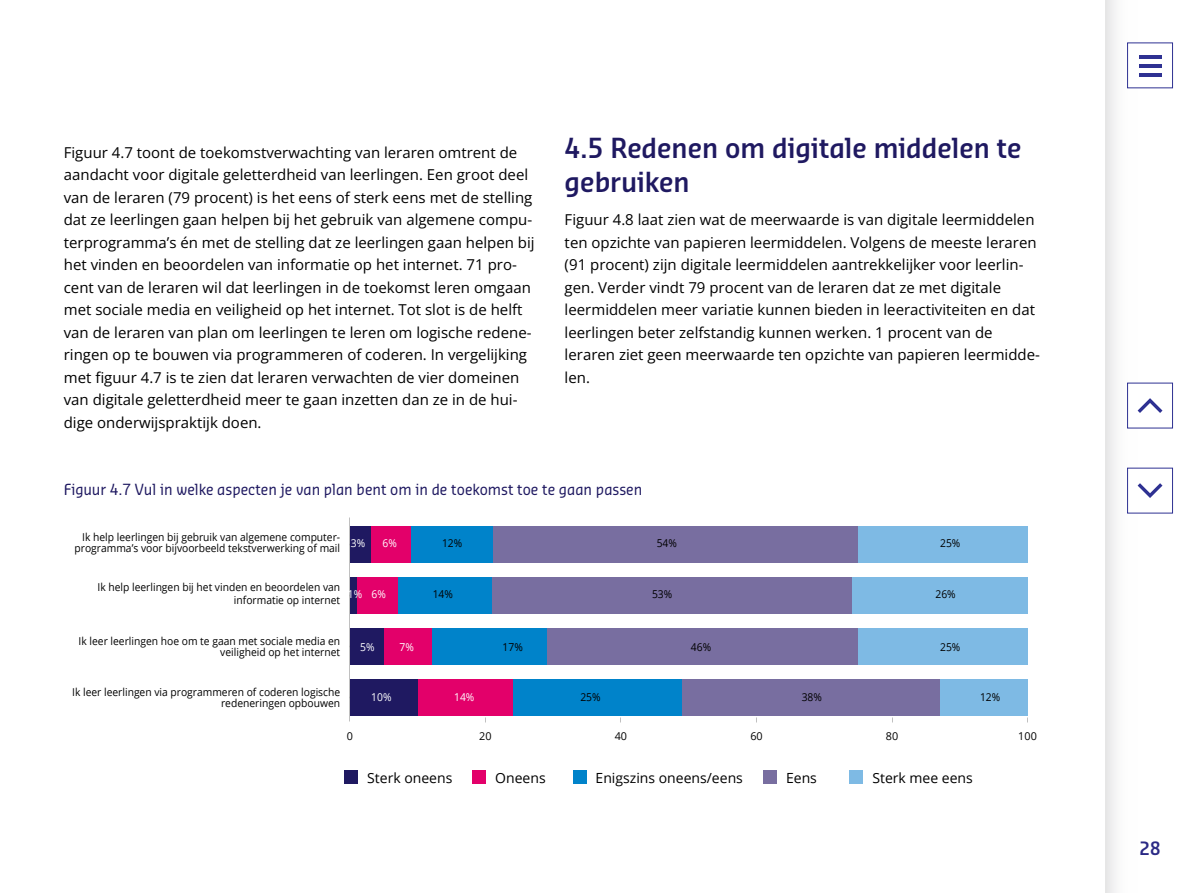
<style>
.page{position:relative;width:1191px;height:893px;background:#fff}
.page>*{position:absolute;margin:0;border:0;box-sizing:border-box;transform-origin:0 0}
.H3_Paragraafkop{font:600 27px/34.5px "Sansa Sm Con Pro";color:#1f1961}
.t1{font:600 18px "Sansa Sm Con Pro";color:#2a2985}
.P_Broodtekst{font:15px/22.5px "Open Sans";color:#000}
.P_Fotobijschrift{font:15px "Sansa Sm Con Pro";color:#1f1961}
.t2{font:13.95px "Open Sans";color:#000}
.t3{font:10.95px/10.9px "Open Sans";color:#000;text-align:right;scale:.95 1}
.t4{font:10.95px "Open Sans";color:#fff;scale:.95 1}
.t5{font:10.95px "Open Sans";color:#000}
</style>
<div class="page">
<div style="left:858px;top:526px;width:169px;height:37px;background:#7ebae4"></div>
<div style="left:851px;top:577px;width:176px;height:37px;background:#7ebae4"></div>
<div style="left:858px;top:628px;width:169px;height:37px;background:#7ebae4"></div>
<div style="left:939px;top:679px;width:88px;height:37px;background:#7ebae4"></div>
<div style="left:492px;top:526px;width:366px;height:37px;background:#786ea0"></div>
<div style="left:492px;top:577px;width:359px;height:37px;background:#786ea0"></div>
<div style="left:546px;top:628px;width:312px;height:37px;background:#786ea0"></div>
<div style="left:682px;top:679px;width:257px;height:37px;background:#786ea0"></div>
<div style="left:411px;top:526px;width:81px;height:37px;background:#0083ca"></div>
<div style="left:397px;top:577px;width:95px;height:37px;background:#0083ca"></div>
<div style="left:431px;top:628px;width:115px;height:37px;background:#0083ca"></div>
<div style="left:512px;top:679px;width:170px;height:37px;background:#0083ca"></div>
<div style="left:370px;top:526px;width:41px;height:37px;background:#e3006a"></div>
<div style="left:357px;top:577px;width:40px;height:37px;background:#e3006a"></div>
<div style="left:384px;top:628px;width:47px;height:37px;background:#e3006a"></div>
<div style="left:418px;top:679px;width:94px;height:37px;background:#e3006a"></div>
<div style="left:350px;top:526px;width:20px;height:37px;background:#1f1961"></div>
<div style="left:350px;top:577px;width:7px;height:37px;background:#1f1961"></div>
<div style="left:350px;top:628px;width:34px;height:37px;background:#1f1961"></div>
<div style="left:350px;top:679px;width:68px;height:37px;background:#1f1961"></div>
<div style="left:344px;top:770px;width:14px;height:13px;background:#1f1961"></div>
<div style="left:472px;top:770px;width:14px;height:13px;background:#e3006a"></div>
<div style="left:573px;top:770px;width:13px;height:13px;background:#0083ca"></div>
<div style="left:763px;top:770px;width:14px;height:13px;background:#786ea0"></div>
<div style="left:849px;top:770px;width:14px;height:13px;background:#7ebae4"></div>
<div style="left:1106px;top:0;width:42px;height:893px;background:linear-gradient(to right,#f0f0f0,#fff)"></div>
<div style="left:1127px;top:43px;width:45px;height:45px;background:#fff"></div>
<hr style="left:1138px;top:55px;width:23px;height:4px;background:#2e3192">
<hr style="left:1138px;top:73px;width:23px;height:4px;background:#2e3192">
<hr style="left:1138px;top:64px;width:23px;height:4px;background:#2e3192">
<div style="left:1127px;top:468px;width:45px;height:45px;background:#fff"></div>
<svg style="left:1137px;top:483px;width:25px;height:15px"></svg>
<div style="left:1127px;top:383px;width:45px;height:45px;background:#fff"></div>
<svg style="left:1137px;top:398px;width:25px;height:15px"></svg>
<p class="P_Broodtekst" style="left:64px;top:140px;width:472px">Figuur 4.7 toont de toekomstverwachting van leraren omtrent de aandacht voor digitale geletterdheid van leerlingen. Een groot deel van de leraren (79 procent) is het eens of sterk eens met de stelling dat ze leerlingen gaan helpen bij het gebruik van algemene compu&shy;terprogramma’s én met de stelling dat ze leerlingen gaan helpen bij het vinden en beoordelen van informatie op het internet. 71 pro&shy;cent van de leraren wil dat leerlingen in de toekomst leren omgaan met sociale media en veiligheid op het internet. Tot slot is de helft van de leraren van plan om leerlingen te leren om logische redene&shy;ringen op te bouwen via programmeren of coderen. In vergelijking met figuur 4.7 is te zien dat leraren verwachten de vier domeinen van digitale geletterdheid meer te gaan inzetten dan ze in de hui&shy;dige onderwijspraktijk doen.</p>
<h3 class="H3_Paragraafkop" style="left:564px;top:130px;width:458px">4.5 Redenen om digitale middelen te gebruiken</h3>
<p class="P_Broodtekst" style="left:564px;top:208px;width:477px">Figuur 4.8 laat zien wat de meerwaarde is van digitale leermiddelen ten opzichte van papieren leermiddelen. Volgens de meeste leraren (91 procent) zijn digitale leermiddelen aantrekkelijker voor leerlin&shy;gen. Verder vindt 79 procent van de leraren dat ze met digitale leermiddelen meer variatie kunnen bieden in leeractiviteiten en dat leerlingen beter zelfstandig kunnen werken. 1 procent van de leraren ziet geen meerwaarde ten opzichte van papieren leermidde&shy;len.</p>
<p class="P_Fotobijschrift" style="left:64px;top:479px;width:580px">Figuur 4.7 Vul in welke aspecten je van plan bent om in de toekomst toe te gaan passen</p>
<p class="t3" style="left:75px;top:531px;width:281px">Ik help leerlingen bij gebruik van algemene computer&shy;programma’s voor bijvoorbeeld tekstverwerking of mail</p>
<p class="t4" style="left:351px;top:535px;width:17px">3%</p>
<p class="t4" style="left:382px;top:535px;width:17px">6%</p>
<p class="t3" style="left:442px;top:537px;width:23px">12%</p>
<p class="t3" style="left:656px;top:537px;width:23px">54%</p>
<p class="t3" style="left:940px;top:537px;width:23px">25%</p>
<p class="t3" style="left:97px;top:581px;width:257px;line-height:13px">Ik help leerlingen bij het vinden en beoordelen van informatie op internet</p>
<p class="t4" style="left:348px;top:586px;width:42px">1% 6%</p>
<p class="t3" style="left:433px;top:588px;width:23px">14%</p>
<p class="t3" style="left:652px;top:588px;width:23px">53%</p>
<p class="t3" style="left:935px;top:588px;width:23px">26%</p>
<p class="t3" style="left:79px;top:636px;width:277px">Ik leer leerlingen hoe om te gaan met sociale media en veiligheid op het internet</p>
<p class="t3" style="left:72px;top:686px;width:284px">Ik leer leerlingen via programmeren of coderen logische redeneringen opbouwen</p>
<p class="t4" style="left:360px;top:639px;width:17px">5%</p>
<p class="t4" style="left:399px;top:639px;width:17px">7%</p>
<p class="t3" style="left:502px;top:641px;width:23px">17%</p>
<p class="t3" style="left:691px;top:641px;width:23px">46%</p>
<p class="t3" style="left:940px;top:641px;width:23px">25%</p>
<p class="t4" style="left:371px;top:690px;width:23px">10%</p>
<p class="t4" style="left:454px;top:690px;width:23px">14%</p>
<p class="t3" style="left:580px;top:691px;width:23px">25%</p>
<p class="t3" style="left:801px;top:691px;width:23px">38%</p>
<p class="t3" style="left:980px;top:691px;width:23px">12%</p>
<p class="t5" style="left:347px;top:729px;width:8px">0</p>
<p class="t5" style="left:479px;top:729px;width:14px">20</p>
<p class="t5" style="left:615px;top:729px;width:14px">40</p>
<p class="t5" style="left:750px;top:729px;width:14px">60</p>
<p class="t5" style="left:886px;top:729px;width:14px">80</p>
<p class="t5" style="left:1018px;top:729px;width:20px">100</p>
<p class="t2" style="left:367px;top:769px;width:87px">Sterk oneens</p>
<p class="t2" style="left:495px;top:769px;width:52px">Oneens</p>
<p class="t2" style="left:595px;top:769px;width:149px">Enigszins oneens/eens</p>
<p class="t2" style="left:786px;top:769px;width:32px">Eens</p>
<p class="t2" style="left:872px;top:769px;width:102px">Sterk mee eens</p>
<p class="t1" style="left:1139px;top:836px;width:22px">28</p>
</div>
